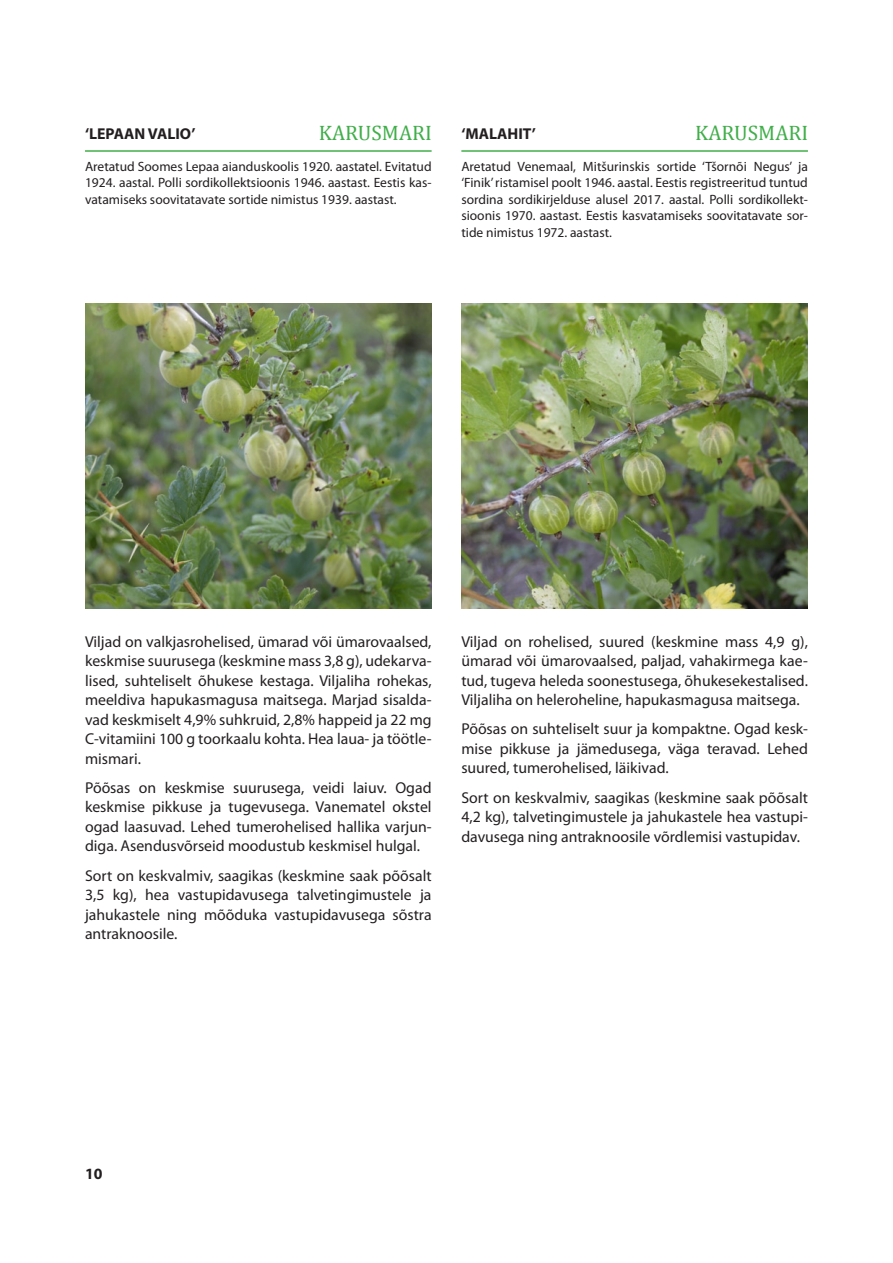
<style>
.page{position:relative;width:893px;height:1263px;background:#fff}
.page>*{position:absolute;margin:0;border:0;box-sizing:border-box;transform-origin:0 0}
.t1{font:21px "Cambria";color:#40ae49}
.t2{font:15.75px/19.5px "Myriad Pro";color:#231f20;text-align:justify}
.t3{font:700 15.75px "Myriad Pro";color:#231f20}
.t4{font:13.5px/16.5px "Myriad Pro";color:#231f20;text-align:justify}
</style>
<div class="page">
<hr style="left:85px;top:150px;width:347px;height:2px;background:#40ae49">
<hr style="left:461px;top:150px;width:347px;height:2px;background:#40ae49">
<img style="left:461px;top:303px;width:347px;height:305px">
<img style="left:85px;top:303px;width:347px;height:305px">
<p class="t3" style="left:85px;top:125px;width:112px">‘LEPAAN VALIO’</p>
<h1 class="t1" style="left:695px;top:120px;width:114px">KARUSMARI</h1>
<p class="t4" style="left:85px;top:158px;width:348px">Aretatud Soomes Lepaa aianduskoolis 1920. aastatel. Evitatud 1924. aastal. Polli sordikollektsioonis 1946. aastast. Eestis kas&shy;vatamiseks soovitatavate sortide nimistus 1939. aastast.</p>
<h1 class="t1" style="left:319px;top:120px;width:114px">KARUSMARI</h1>
<p class="t3" style="left:461px;top:125px;width:76px">‘MALAHIT’</p>
<p class="t4" style="left:461px;top:158px;width:348px">Aretatud Venemaal, Mitšurinskis sortide ‘Tšornõi Negus’ ja ‘Finik’ ristamisel poolt 1946. aastal. Eestis registreeritud tuntud sordina sordikirjelduse alusel 2017. aastal. Polli sordikollekt&shy;sioonis 1970. aastast. Eestis kasvatamiseks soovitatavate sor&shy;tide nimistus 1972. aastast.</p>
<p class="t2" style="left:85px;top:632px;width:348px">Viljad on valkjasrohelised, ümarad või ümarovaalsed, keskmise suurusega (keskmine mass 3,8 g), udekarva&shy;lised, suhteliselt õhukese kestaga. Viljaliha rohekas, meeldiva hapukasmagusa maitsega. Marjad sisalda&shy;vad keskmiselt 4,9% suhkruid, 2,8% happeid ja 22 mg C-vitamiini 100 g toorkaalu kohta. Hea laua- ja töötle&shy;mismari.</p>
<p class="t2" style="left:85px;top:778px;width:348px">Põõsas on keskmise suurusega, veidi laiuv. Ogad keskmise pikkuse ja tugevusega. Vanematel okstel ogad laasuvad. Lehed tumerohelised hallika varjun&shy;diga. Asendusvõrseid moodustub keskmisel hulgal.</p>
<p class="t2" style="left:85px;top:866px;width:348px">Sort on keskvalmiv, saagikas (keskmine saak põõsalt 3,5 kg), hea vastupidavusega talvetingimustele ja jahukastele ning mõõduka vastupidavusega sõstra antraknoosile.</p>
<p class="t2" style="left:461px;top:632px;width:348px">Viljad on rohelised, suured (keskmine mass 4,9 g), ümarad või ümarovaalsed, paljad, vahakirmega kae&shy;tud, tugeva heleda soonestusega, õhukesekestalised.<br>Viljaliha on heleroheline, hapukasmagusa maitsega.</p>
<p class="t2" style="left:461px;top:720px;width:348px">Põõsas on suhteliselt suur ja kompaktne. Ogad kesk&shy;mise pikkuse ja jämedusega, väga teravad. Lehed suured, tumerohelised, läikivad.</p>
<p class="t2" style="left:461px;top:788px;width:348px">Sort on keskvalmiv, saagikas (keskmine saak põõsalt 4,2 kg), talvetingimustele ja jahukastele hea vastupi&shy;davusega ning antraknoosile võrdlemisi vastupidav.</p>
<p class="t3" style="left:85px;top:1165px;width:19px">10</p>
</div>
